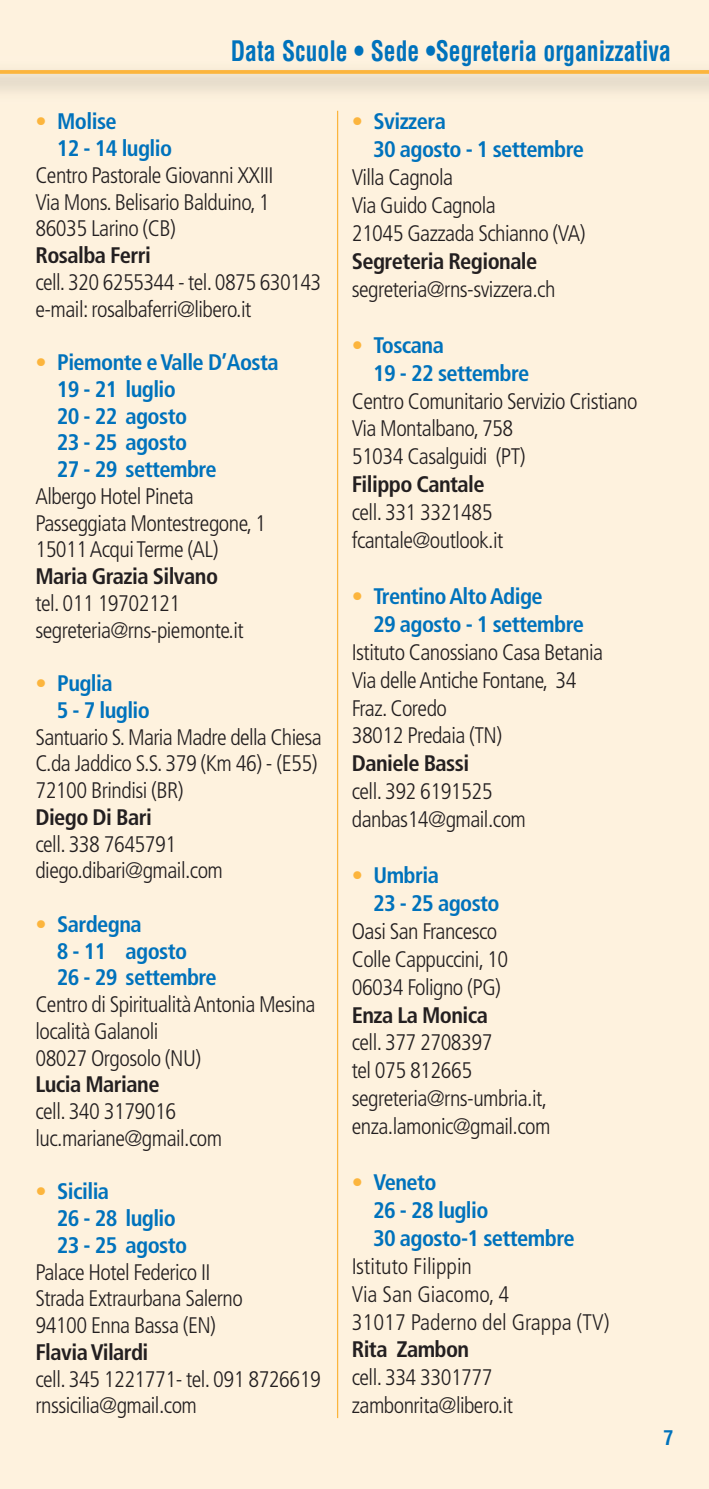
<style>
.page{position:relative;width:709px;height:1489px;background:#fff}
.page>*{position:absolute;margin:0;border:0;box-sizing:border-box;transform-origin:0 0}
.t1{font:700 condensed 27.5px "Helvetica";color:#0072bc;scale:.86 1}
.t2{font:300 condensed 22.5px/26.8px "Frutiger";letter-spacing:-.025em;color:#231f20}
.t3{font:700 condensed 22.5px/26.8px "Frutiger";letter-spacing:-.025em;color:#0072bc}
.t4{font:700 condensed 22.5px "Frutiger";letter-spacing:-.025em;color:#231f20}
.t5{font:300 condensed 22.5px/28px "Frutiger";color:#231f20}
.t6{font:700 condensed 20px "Helvetica";color:#0072bc}
.s1{color:#fcb53d}
</style>
<div class="page">
<div style="left:0;top:0;width:709px;height:1488px;background:#fef2de"></div>
<hr style="left:337px;top:111px;width:1px;height:1306px;background:#fcb53d">
<svg style="left:0;top:70px;width:709px;height:4px;background:#fbb745"></svg>
<p class="t1" style="left:231px;top:35px;width:513px">Data Scuole • Sede •Segreteria organizzativa</p>
<p class="t3" style="left:57px;top:110px;width:117px;text-indent:-21px"><span class="s1">•</span> Molise<br>12 - 14 luglio</p>
<p class="t2" style="left:35px;top:163px;width:240px">Centro Pastorale Giovanni XXIII<br>Via Mons. Belisario Balduino, 1<br>86035 Larino (CB)</p>
<p class="t4" style="left:35px;top:246px;width:117px">Rosalba Ferri</p>
<p class="t2" style="left:35px;top:270px;width:287px">cell. 320 6255344 - tel. 0875 630143 e-mail:rosalbaferri@libero.it</p>
<p class="t3" style="left:57px;top:351px;width:223px;text-indent:-21px"><span class="s1">•</span> Piemonte eValle D’Aosta<br>19 - 21 luglio<br>20 - 22 agosto<br>23 - 25 agosto<br>27 - 29 settembre</p>
<p class="t2" style="left:35px;top:484px;width:232px">Albergo Hotel Pineta<br>Passeggiata Montestregone, 1<br>15011Acqui Terme (AL)</p>
<p class="t4" style="left:35px;top:567px;width:184px">Maria Grazia Silvano</p>
<p class="t2" style="left:35px;top:591px;width:210px">tel. 011 19702121 segreteria@rns-piemonte.it</p>
<p class="t3" style="left:57px;top:671px;width:95px;text-indent:-21px"><span class="s1">•</span> Puglia<br>5 - 7 luglio</p>
<p class="t2" style="left:35px;top:725px;width:288px">Santuario S.Maria Madre della Chiesa<br>C.da Jaddico S.S. 379 (Km 46) - (E55)<br>72100 Brindisi (BR)</p>
<p class="t4" style="left:35px;top:807px;width:118px">Diego Di Bari</p>
<p class="t2" style="left:35px;top:832px;width:189px">cell. 338 7645791 diego.dibari@gmail.com</p>
<p class="t3" style="left:57px;top:912px;width:162px;text-indent:-21px"><span class="s1">•</span> Sardegna<br>8 - 11 agosto<br>26 - 29 settembre</p>
<p class="t2" style="left:35px;top:992px;width:282px">Centro di SpiritualitàAntonia Mesina località Galanoli<br>08027 Orgosolo (NU)</p>
<p class="t4" style="left:35px;top:1075px;width:126px">Lucia Mariane</p>
<p class="t2" style="left:35px;top:1099px;width:188px">cell. 340 3179016 luc.mariane@gmail.com</p>
<p class="t3" style="left:57px;top:1179px;width:132px;text-indent:-21px"><span class="s1">•</span> Sicilia<br>26 - 28 luglio<br>23 - 25 agosto</p>
<p class="t2" style="left:35px;top:1259px;width:209px">Palace Hotel Federico II<br>Strada Extraurbana Salerno<br>94100 Enna Bassa (EN)</p>
<p class="t4" style="left:35px;top:1342px;width:114px">FlaviaVilardi</p>
<p class="t2" style="left:35px;top:1366px;width:287px">cell. 345 1221771- tel. 091 8726619 rnssicilia@gmail.com</p>
<p class="t3" style="left:373px;top:109px;width:212px;line-height:28px;text-indent:-21px"><span class="s1">•</span> Svizzera<br>30 agosto - 1 settembre</p>
<p class="t2" style="left:352px;top:165px;width:235px;line-height:28px">Villa Cagnola<br>Via Guido Cagnola<br>21045 Gazzada Schianno (VA)</p>
<p class="t4" style="left:352px;top:252px;width:187px">Segreteria Regionale</p>
<p class="t2" style="left:352px;top:277px;width:205px">segreteria@rns-svizzera.ch</p>
<p class="t3" style="left:373px;top:333px;width:158px;line-height:28px;text-indent:-21px"><span class="s1">•</span> Toscana<br>19 - 22 settembre</p>
<p class="t2" style="left:352px;top:388px;width:287px;line-height:28px">Centro Comunitario Servizio Cristiano<br>Via Montalbano, 758<br>51034 Casalguidi (PT)</p>
<p class="t4" style="left:352px;top:475px;width:134px">Filippo Cantale</p>
<p class="t2" style="left:352px;top:500px;width:153px;line-height:28px">cell. 331 3321485 fcantale@outlook.it</p>
<p class="t3" style="left:373px;top:584px;width:212px;line-height:28px;text-indent:-21px"><span class="s1">•</span> TrentinoAltoAdige<br>29 agosto - 1 settembre</p>
<p class="t2" style="left:352px;top:639px;width:253px;line-height:28px">Istituto Canossiano Casa Betania<br>Via delleAntiche Fontane, 34<br>Fraz. Coredo<br>38012 Predaia (TN)</p>
<p class="t4" style="left:352px;top:754px;width:119px">Daniele Bassi</p>
<p class="t2" style="left:352px;top:779px;width:176px;line-height:28px">cell. 392 6191525 danbas14@gmail.com</p>
<p class="t3" style="left:373px;top:862px;width:128px;line-height:28px;text-indent:-21px"><span class="s1">•</span> Umbria<br>23 - 25 agosto</p>
<p class="t2" style="left:352px;top:918px;width:158px;line-height:28px">Oasi San Francesco<br>Colle Cappuccini, 10<br>06034 Foligno (PG)</p>
<p class="t4" style="left:352px;top:1005px;width:138px">Enza La Monica</p>
<p class="t2" style="left:352px;top:1030px;width:200px;line-height:28px">cell. 377 2708397<br>tel 075 812665 segreteria@rns-umbria.it, enza.lamonic@gmail.com</p>
<p class="t3" style="left:373px;top:1169px;width:203px;line-height:28px;text-indent:-21px"><span class="s1">•</span> Veneto<br>26 - 28 luglio<br>30 agosto-1 settembre</p>
<p class="t5" style="left:352px;top:1253px;width:259px">Istituto Filippin<br>Via San Giacomo, 4<br>31017 Paderno del Grappa (TV)</p>
<p class="t4" style="left:352px;top:1340px;width:119px">Rita Zambon</p>
<p class="t2" style="left:352px;top:1365px;width:163px;line-height:28px">cell. 334 3301777 zambonrita@libero.it</p>
<p class="t6" style="left:663px;top:1426px;width:11px">7</p>
</div>
